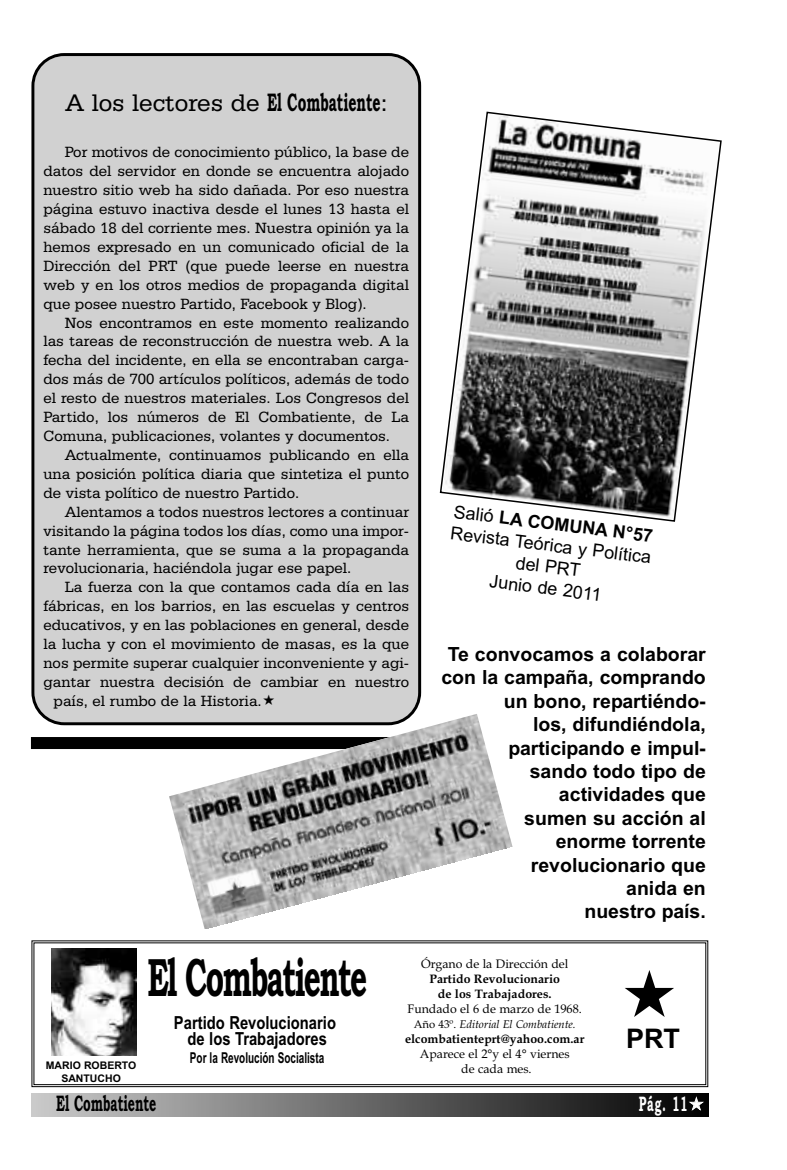
<style>
.page{position:relative;width:787px;height:1170px;background:#fff}
.page>*{position:absolute;margin:0;border:0;box-sizing:border-box;transform-origin:0 0}
.t1{font:700 54px "Bookman Old Style";letter-spacing:-.055em;color:#000;scale:.55 1}
.t2{font:700 27px "Arial";color:#000}
.t3{font:25.5px "Serifa BT";color:#000}
.t4{font:700 22.5px "Bookman Old Style";color:#000;scale:.55 1}
.t5{font:700 21px "Bookman Old Style";color:#fff;scale:.55 1}
.t6{font:700 19.5px/23.4px "Arial";color:#000;text-align:right}
.t7{font:18px/21.6px "Arial";color:#000;text-align:center}
.t8{font:700 18px/16.5px "Arial Narrow";color:#000;text-align:center}
.t9{font:700 18px "Arial";color:#000}
.t10{font:15.75px/18.9px "Serifa BT";color:#000;text-align:justify}
.t11{font:700 15px "Arial Narrow";color:#000;scale:.81 1}
.t12{font:12.3px/15px "Book Antiqua";color:#000;text-align:center}
.t13{font:700 12.3px/15px "Book Antiqua";color:#000;text-align:center}
.t14{font:italic 11.25px "Book Antiqua";color:#000}
.t15{font:700 10.5px/12.6px "Arial";color:#000;text-align:center}
.s1{font-family:"Bookman Old Style";font-weight:700}
.s2{font-weight:400}
.s3{font-style:normal}
</style>
<div class="page">
<div style="left:31px;top:1092px;width:677px;height:23px;background:linear-gradient(to right,#cbcbcb,#010101)"></div>
<div style="left:31px;top:940px;width:677px;height:146px;border:1px solid #000"></div>
<img style="left:51px;top:948px;width:85px;height:106px">
<div style="left:31px;top:53px;width:390px;height:672px;background:#d1d1d1"></div>
<div style="left:31px;top:737px;width:392px;height:12px;background:#000"></div>
<img style="left:169px;top:713px;width:343px;height:215px">
<svg style="left:439px;top:111px;width:283px;height:411px"></svg>
<svg style="left:439px;top:501px;width:227px;height:21px"></svg>
<svg style="left:690px;top:1097px;width:12px;height:12px"></svg>
<svg style="left:263px;top:694px;width:11px;height:11px"></svg>
<h3 class="t3" style="left:65px;top:87px;width:324px">A los lectores de <span class="s1">El Combatiente</span>:</h3>
<p class="t10" style="left:43px;top:142px;width:367px;text-indent:21px">Por motivos de conocimiento público, la base de datos del servidor en donde se encuentra alojado nuestro sitio web ha sido dañada. Por eso nuestra página estuvo inactiva desde el lunes 13 hasta el sábado 18 del corriente mes. Nuestra opinión ya la hemos expresado en un comunicado oficial de la Dirección del PRT (que puede leerse en nuestra web y en los otros medios de propaganda digital que posee nuestro Partido, Facebook y Blog).</p>
<p class="t10" style="left:43px;top:312px;width:367px;text-indent:21px">Nos encontramos en este momento realizando las tareas de reconstrucción de nuestra web. A la fecha del incidente, en ella se encontraban carga&shy;dos más de 700 artículos políticos, además de todo el resto de nuestros materiales. Los Congresos del Partido, los números de El Combatiente, de La Comuna, publicaciones, volantes y documentos.</p>
<p class="t10" style="left:43px;top:445px;width:367px;text-indent:21px">Actualmente, continuamos publicando en ella una posición política diaria que sintetiza el punto de vista político de nuestro Partido.</p>
<p class="t10" style="left:43px;top:502px;width:367px;text-indent:21px">Alentamos a todos nuestros lectores a continuar visitando la página todos los días, como una impor&shy;tante herramienta, que se suma a la propaganda revolucionaria, haciéndola jugar ese papel.</p>
<p class="t10" style="left:65px;top:577px;width:346px">La fuerza con la que contamos cada día en las</p>
<p class="t10" style="left:43px;top:596px;width:367px">fábricas, en los barrios, en las escuelas y centros</p>
<p class="t10" style="left:43px;top:615px;width:367px">educativos, y en las poblaciones en general, desde</p>
<p class="t10" style="left:43px;top:634px;width:367px">la lucha y con el movimiento de masas, es la que</p>
<p class="t10" style="left:43px;top:653px;width:367px">nos permite superar cualquier inconveniente y agi-</p>
<p class="t10" style="left:43px;top:672px;width:367px">gantar nuestra decisión de cambiar en nuestro</p>
<p class="t10" style="left:54px;top:691px;width:209px">país, el rumbo de la Historia.</p>
<p class="t9" style="left:455px;top:501px;width:202px;rotate:7deg"><span class="s2">Salió</span> LA COMUNA N°57</p>
<p class="t7" style="left:493px;top:549px;width:114px;rotate:7deg">del PRT<br>Junio de 2011</p>
<p class="t7" style="left:452px;top:522px;width:203px;rotate:7deg">Revista Teórica y Política</p>
<p class="t6" style="left:441px;top:642px;width:266px">Te convocamos a colaborar con la campaña, comprando un bono, repartiéndo-<br>los, difundiéndola, participando e impul-<br>sando todo tipo de actividades que<br>sumen su acción al<br>enorme torrente revolucionario que<br>anida en<br>nuestro país.</p>
<p class="t15" style="left:46px;top:1058px;width:92px">MARIO ROBERTO<br>SANTUCHO</p>
<h1 class="t1" style="left:147px;top:945px;width:401px">El Combatiente</h1>
<p class="t8" style="left:174px;top:1014px;width:163px">Partido Revolucionario de los Trabajadores</p>
<p class="t11" style="left:190px;top:1048px;width:167px">Por la Revolución Socialista</p>
<p class="t12" style="left:421px;top:956px;width:149px">Órgano de la Dirección del</p>
<p class="t13" style="left:429px;top:971px;width:132px">Partido Revolucionario de los Trabajadores.</p>
<p class="t12" style="left:407px;top:1001px;width:176px">Fundado el 6 de marzo de 1968.</p>
<p class="t14" style="left:414px;top:1017px;width:163px"><span class="s3">Año 43º.</span> Editorial El Combatiente.</p>
<p class="t13" style="left:405px;top:1031px;width:181px">elcombatienteprt@yahoo.com.ar</p>
<p class="t12" style="left:420px;top:1046px;width:151px">Aparece el 2°y el 4° viernes de cada mes.</p>
<h2 class="t2" style="left:626px;top:1023px;width:55px">PRT</h2>
<h3 class="t4" style="left:56px;top:1090px;width:184px">El Combatiente</h3>
<h3 class="t5" style="left:639px;top:1091px;width:90px">Pág. 11</h3>
</div>
